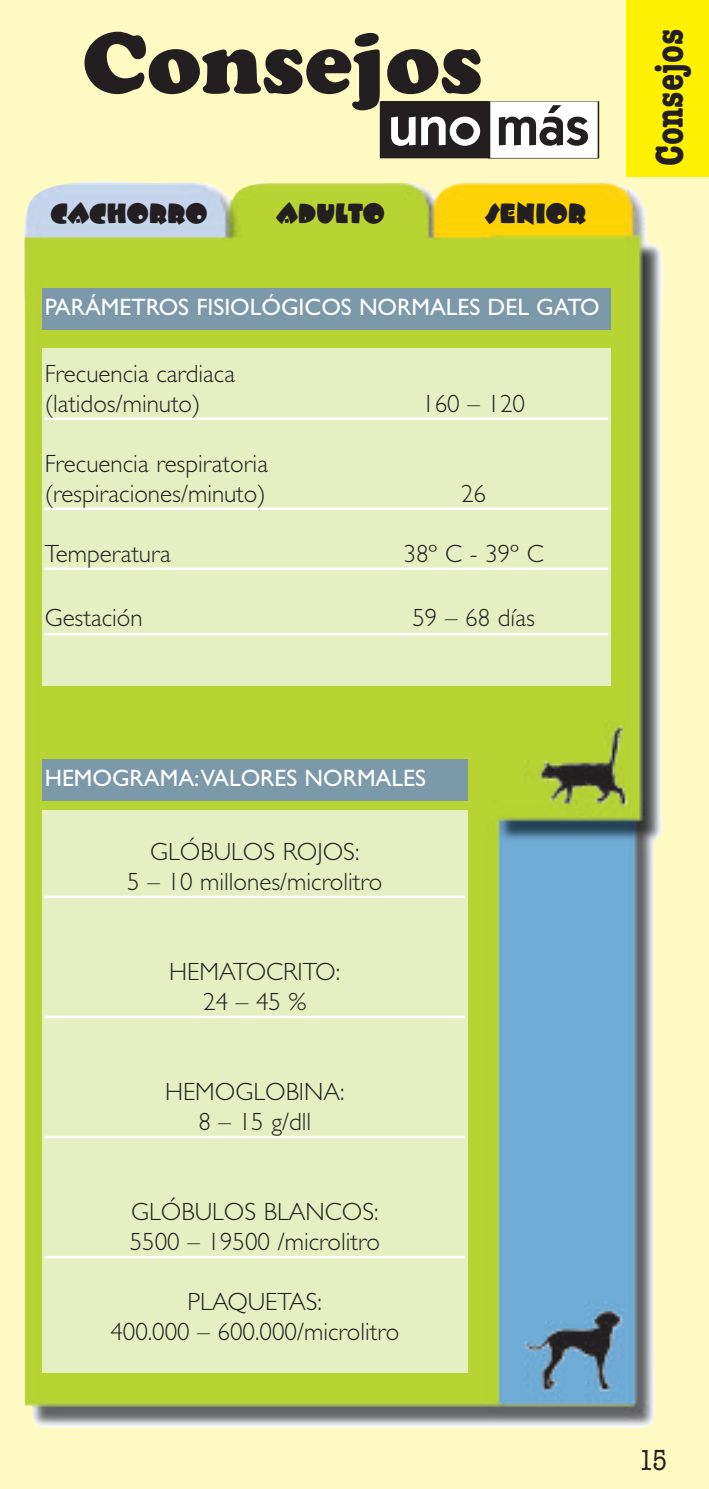
<style>
.page{position:relative;width:709px;height:1489px;background:#fff}
.page>*{position:absolute;margin:0;border:0;box-sizing:border-box;transform-origin:0 0}
.t1{font:90px "Cooper Black MS";color:#231f20}
.t2{font:600 54px "Itc Kabel";color:#fff}
.t3{font:700 condensed 40px "American Typewriter";color:#231f20}
.t4{font:condensed 30px "American Typewriter";color:#231f20}
.t5{font:27.5px "Beesknees";color:#231f20}
.t6{font:300 25px/30px "Gill Sans";color:#231f20;text-align:center}
.t7{font:23.75px "Gill Sans";color:#fff}
.s1{color:#231f20}
</style>
<div class="page">
<div style="left:0;top:0;width:709px;height:1488px;background:#fffac1"></div>
<img style="left:23px;top:181px;width:641px;height:1247px">
<div style="left:626px;top:0;width:83px;height:176px;background:#fff101"></div>
<div style="left:42px;top:288px;width:569px;height:42px;background:#7b99a9"></div>
<div style="left:42px;top:348px;width:569px;height:337px;background:#e6efc1"></div>
<hr style="left:45px;top:417px;width:563px;height:3px;background:#fff">
<hr style="left:45px;top:507px;width:563px;height:3px;background:#fff">
<hr style="left:45px;top:567px;width:563px;height:3px;background:#fff">
<hr style="left:45px;top:633px;width:563px;height:2px;background:#fff">
<div style="left:42px;top:810px;width:425px;height:562px;background:#e6efc1"></div>
<hr style="left:45px;top:895px;width:420px;height:3px;background:#fff">
<hr style="left:45px;top:1015px;width:420px;height:3px;background:#fff">
<hr style="left:45px;top:1135px;width:420px;height:3px;background:#fff">
<hr style="left:45px;top:1255px;width:420px;height:3px;background:#fff">
<div style="left:42px;top:759px;width:425px;height:42px;background:#7b99a9"></div>
<div style="left:380px;top:101px;width:109px;height:57px;background:#231f20"></div>
<div style="left:489px;top:101px;width:109px;height:57px;background:#fff"></div>
<div style="left:489px;top:101px;width:110px;height:57px;border:1px solid #231f20"></div>
<h1 class="t1" style="left:82px;top:9px;width:402px">Consejos</h1>
<h2 class="t2" style="left:388px;top:108px;width:203px">uno <span class="s1">más</span></h2>
<p class="t5" style="left:51px;top:197px;width:158px">CACHORRO</p>
<p class="t5" style="left:277px;top:197px;width:109px">ADULTO</p>
<p class="t5" style="left:485px;top:197px;width:102px">SENIOR</p>
<p class="t7" style="left:45px;top:293px;width:556px">PARÁMETROS FISIOLÓGICOS NORMALES DEL GATO</p>
<p class="t6" style="left:45px;top:358px;width:192px;text-align:left">Frecuencia cardiaca (latidos/minuto)</p>
<p class="t6" style="left:45px;top:448px;width:225px;text-align:left">Frecuencia respiratoria (respiraciones/minuto)</p>
<p class="t6" style="left:422px;top:388px;width:104px">160 – 120</p>
<p class="t6" style="left:461px;top:478px;width:26px">26</p>
<p class="t6" style="left:45px;top:538px;width:128px">Temperatura</p>
<p class="t6" style="left:403px;top:538px;width:141px">38º C - 39º C</p>
<p class="t6" style="left:45px;top:602px;width:99px">Gestación</p>
<p class="t6" style="left:412px;top:602px;width:124px">59 – 68 días</p>
<h3 class="t3" style="left:645px;top:166px;width:139px;rotate:-90deg">Consejos</h3>
<p class="t7" style="left:45px;top:763px;width:383px">HEMOGRAMA:VALORES NORMALES</p>
<p class="t6" style="left:127px;top:836px;width:257px">GLÓBULOS ROJOS:<br>5 – 10 millones/microlitro</p>
<p class="t6" style="left:169px;top:956px;width:172px">HEMATOCRITO:<br>24 – 45 %</p>
<p class="t6" style="left:165px;top:1076px;width:181px">HEMOGLOBINA:<br>8 – 15 g/dll</p>
<p class="t6" style="left:130px;top:1196px;width:252px;text-align:left">GLÓBULOS BLANCOS:<br>5500 – 19500 /microlitro</p>
<p class="t6" style="left:110px;top:1286px;width:290px">PLAQUETAS:<br>400.000 – 600.000/microlitro</p>
<p class="t4" style="left:638px;top:1442px;width:30px">15</p>
</div>
